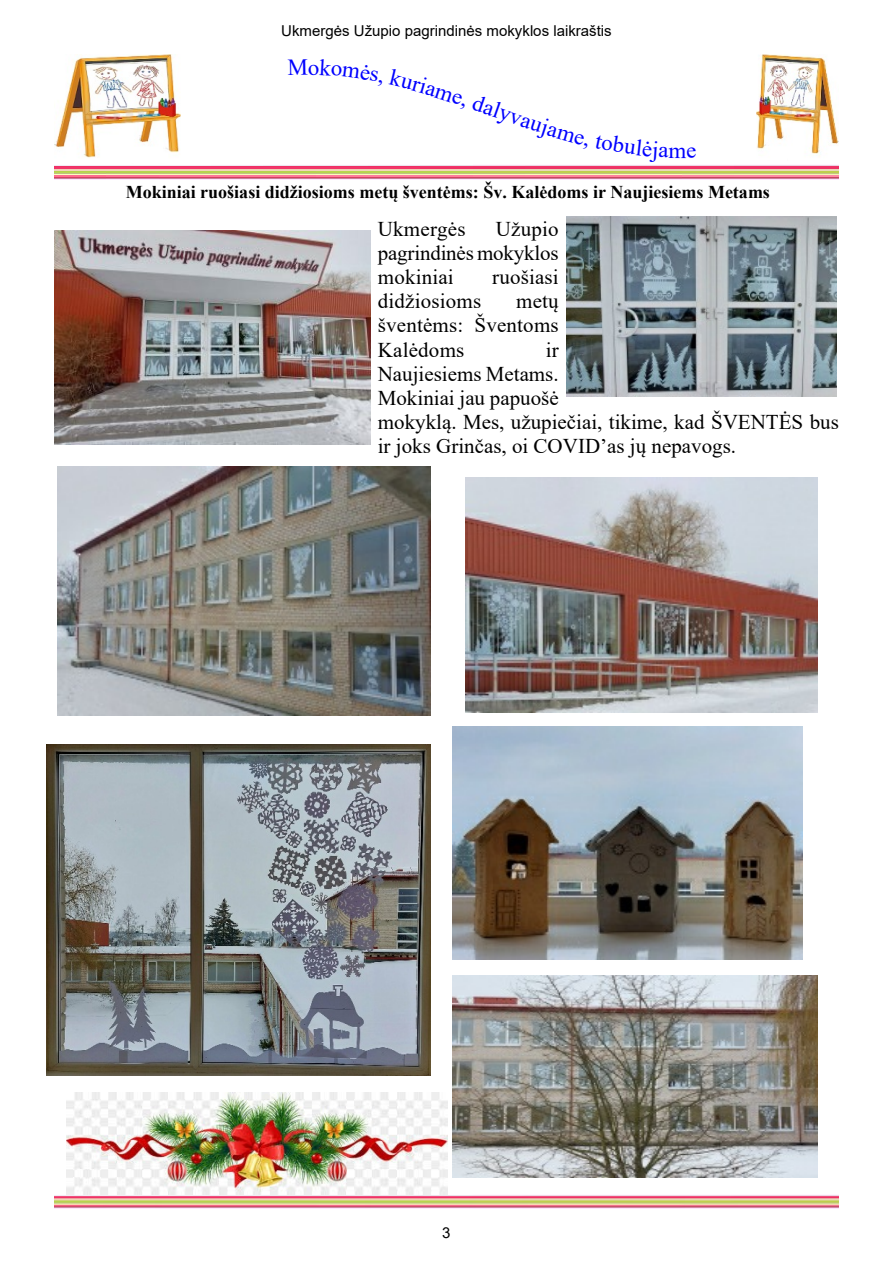
<style>
.page{position:relative;width:893px;height:1263px;background:#fff}
.page>*{position:absolute;margin:0;border:0;box-sizing:border-box;transform-origin:0 0}
.t1{font:22.95px "Times New Roman";color:#00f}
.t2{font:21px/24.2px "Times New Roman";color:#000;text-align:justify}
.t3{font:700 18px "Times New Roman";color:#000}
.t4{font:15px "Arial";color:#000}
</style>
<div class="page">
<img style="left:757px;top:54px;width:82px;height:103px">
<img style="left:54px;top:54px;width:127px;height:104px">
<img style="left:54px;top:165px;width:785px;height:14px">
<img style="left:54px;top:1194px;width:785px;height:15px">
<img style="left:66px;top:1092px;width:382px;height:102px">
<img style="left:54px;top:231px;width:316px;height:214px">
<img style="left:566px;top:216px;width:270px;height:180px">
<img style="left:57px;top:467px;width:374px;height:249px">
<img style="left:466px;top:478px;width:352px;height:234px">
<img style="left:47px;top:744px;width:384px;height:331px">
<img style="left:453px;top:726px;width:350px;height:234px">
<img style="left:453px;top:975px;width:365px;height:202px">
<p class="t4" style="left:281px;top:25px;width:332px">Ukmergės Užupio pagrindinės mokyklos laikraštis</p>
<p class="t1" style="left:456px;top:87px;width:84px;rotate:19deg">e, dalyva</p>
<p class="t1" style="left:668px;top:142px;width:19px">m</p>
<p class="t3" style="left:126px;top:185px;width:646px">Mokiniai ruošiasi didžiosioms metų šventėms: Šv. Kalėdoms ir Naujiesiems Metams</p>
<p class="t2" style="left:378px;top:219px;width:89px">Ukmergės</p>
<p class="t2" style="left:378px;top:219px;width:182px;text-indent:118px">Užupio pagrindinės mokyklos mokiniai</p>
<p class="t2" style="left:492px;top:267px;width:68px">ruošiasi</p>
<p class="t2" style="left:378px;top:291px;width:105px">didžiosioms</p>
<p class="t2" style="left:378px;top:291px;width:182px;text-indent:138px">metų šventėms: Šventoms Kalėdoms</p>
<p class="t2" style="left:378px;top:339px;width:463px;text-align:left;text-indent:168px">ir<br>Naujiesiems Metams.<br>Mokiniai jau papuošė<br>mokyklą. Mes, užupiečiai, tikime, kad ŠVENTĖS bus ir joks Grinčas, oi COVID’as jų nepavogs.</p>
<p class="t4" style="left:442px;top:1227px;width:10px">3</p>
</div>
